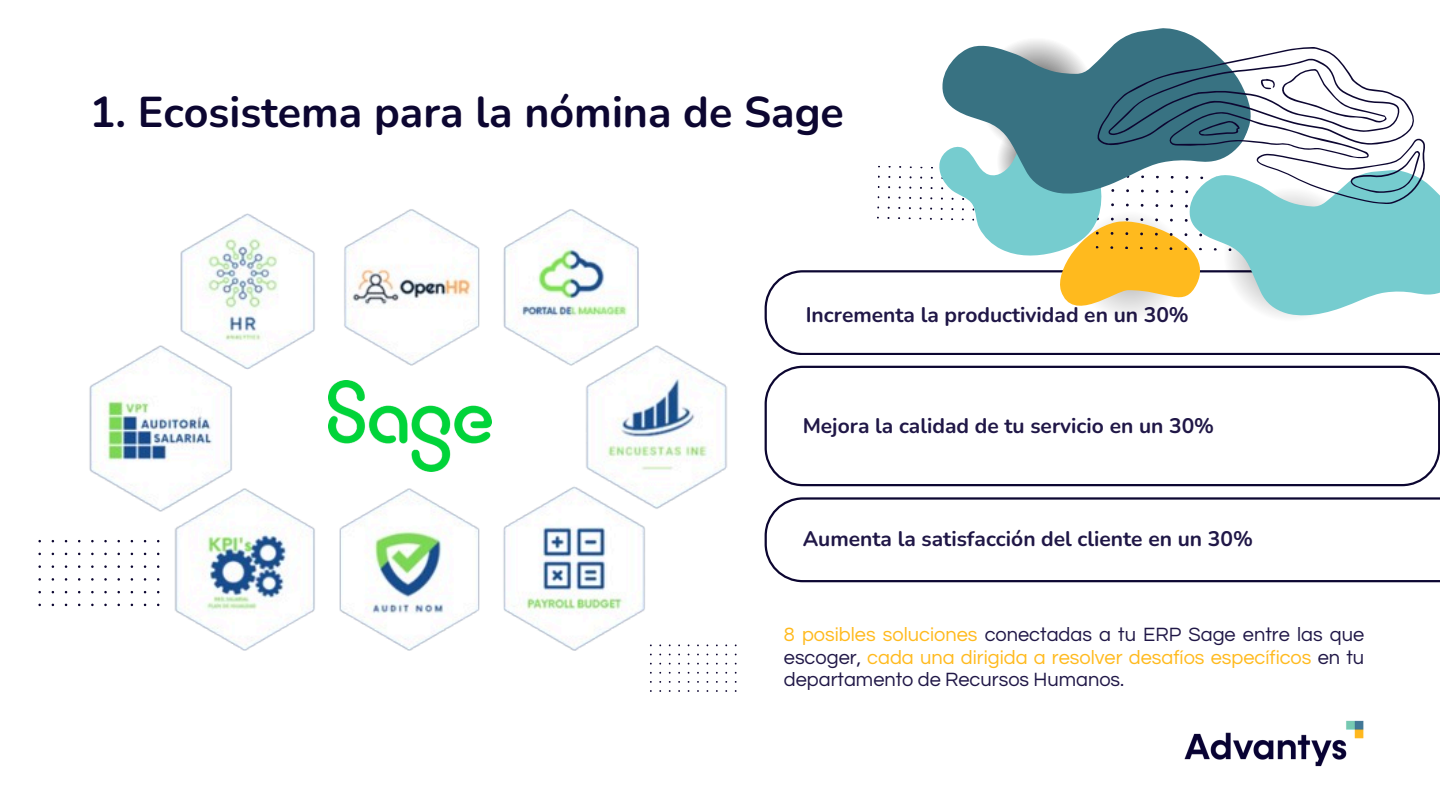
<style>
.page{position:relative;width:1440px;height:810px;background:#fff}
.page>*{position:absolute;margin:0;border:0;box-sizing:border-box;transform-origin:0 0}
.t1{font:700 43px "Nunito";color:#0c0631}
.t2{font:700 21px "Nunito";color:#201747}
.t3{font:20px/22.5px "Questrial";color:#201747;text-align:justify}
.s1{color:#ffba1e}
</style>
<div class="page">
<svg style="left:802px;top:270px;width:75px;height:85px"></svg>
<svg style="left:802px;top:366px;width:638px;height:120px"></svg>
<svg style="left:650px;top:671px;width:87px;height:21px"></svg>
<svg style="left:802px;top:497px;width:638px;height:85px"></svg>
<img style="left:38px;top:209px;width:764px;height:456px">
<img style="left:328px;top:380px;width:163px;height:92px">
<svg style="left:1164px;top:183px;width:276px;height:195px;fill:#76cccf"></svg>
<svg style="left:877px;top:165px;width:356px;height:208px"></svg>
<svg style="left:917px;top:28px;width:357px;height:226px"></svg>
<svg style="left:1096px;top:43px;width:331px;height:162px"></svg>
<img style="left:1184px;top:720px;width:180px;height:47px">
<h1 class="t1" style="left:90px;top:83px;width:756px">1. Ecosistema para la nómina de Sage</h1>
<p class="t2" style="left:806px;top:301px;width:385px">Incrementa la productividad en un 30%</p>
<p class="t2" style="left:803px;top:411px;width:413px">Mejora la calidad de tu servicio en un 30%</p>
<p class="t2" style="left:803px;top:525px;width:452px">Aumenta la satisfacción del cliente en un 30%</p>
<p class="t3" style="left:784px;top:624px;width:582px"><span class="s1">8 posibles soluciones</span> conectadas a tu ERP Sage entre las que escoger, <span class="s1">cada una dirigida a resolver desafíos específicos</span> en tu departamento de Recursos Humanos.</p>
</div>
